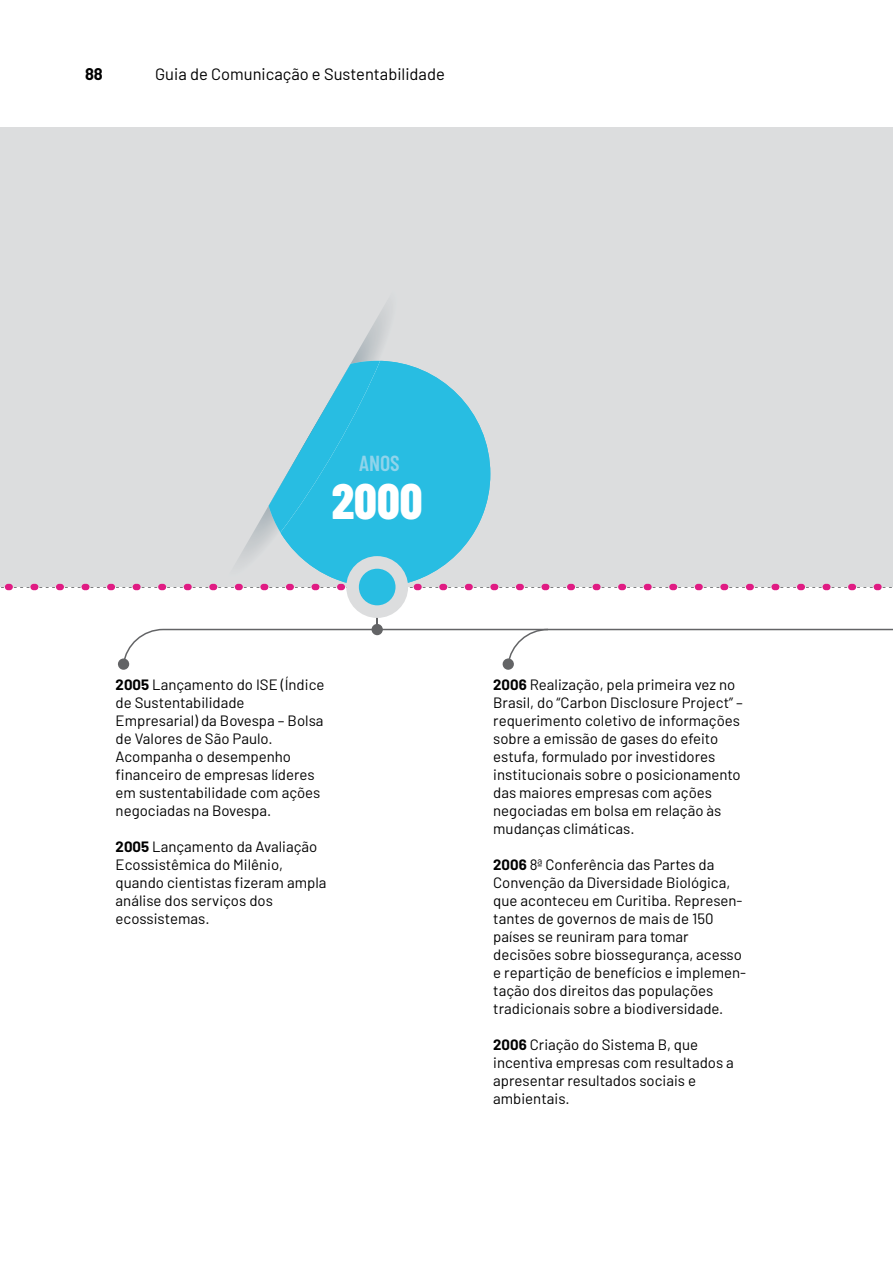
<style>
.page{position:relative;width:893px;height:1263px;background:#fff}
.page>*{position:absolute;margin:0;border:0;box-sizing:border-box;transform-origin:0 0}
.t1{font:800 49.8px "Barlow Condensed";color:#fff}
.t2{font:600 21.9px "Barlow Condensed";color:#90d4eb}
.t3{font:16.5px "Barlow";color:#000}
.t4{font:700 16.5px "Barlow";color:#000}
.t5{font:15px/18px "Barlow";color:#000}
.s1{font-weight:700}
</style>
<div class="page">
<div style="left:0;top:128px;width:893px;height:459px;background:#dcddde"></div>
<svg style="left:1px;top:584px;width:891px;height:6px"></svg>
<hr style="left:376px;top:558px;width:2px;height:72px;background:#636466">
<div style="left:372px;top:624px;width:11px;height:11px;background:#636466;border-radius:50%"></div>
<svg style="left:280px;top:363px;width:210px;height:224px;fill:#28bde2"></svg>
<svg style="left:238px;top:308px;width:165px;height:271px"></svg>
<svg style="left:269px;top:361px;width:111px;height:171px"></svg>
<div style="left:346px;top:556px;width:62px;height:62px;background:#dcddde;border-radius:50%"></div>
<div style="left:359px;top:569px;width:36px;height:36px;background:#28bde2;border-radius:50%"></div>
<div style="left:118px;top:658px;width:11px;height:12px;background:#636466;border-radius:50%"></div>
<svg style="left:123px;top:629px;width:770px;height:35px"></svg>
<div style="left:502px;top:658px;width:12px;height:12px;background:#636466;border-radius:50%"></div>
<p class="t4" style="left:85px;top:62px;width:19px">88</p>
<p class="t3" style="left:155px;top:62px;width:291px">Guia de Comunicação e Sustentabilidade</p>
<h2 class="t2" style="left:359px;top:447px;width:42px">ANOS</h2>
<h1 class="t1" style="left:332px;top:466px;width:92px">2000</h1>
<p class="t5" style="left:116px;top:674px;width:210px"><span class="s1">2005</span> Lançamento do ISE (Índice de Sustentabilidade<br>Empresarial) da Bovespa – Bolsa de Valores de São Paulo.<br>Acompanha o desempenho financeiro de empresas líderes em sustentabilidade com ações negociadas na Bovespa.</p>
<p class="t5" style="left:116px;top:836px;width:212px"><span class="s1">2005</span> Lançamento da Avaliação<br>Ecossistêmica do Milênio, quando cientistas fizeram ampla análise dos serviços dos ecossistemas.</p>
<p class="t5" style="left:493px;top:674px;width:251px"><span class="s1">2006</span> Realização, pela primeira vez no Brasil, do “Carbon Disclosure Project” – requerimento coletivo de informações sobre a emissão de gases do efeito estufa, formulado por investidores institucionais sobre o posicionamento das maiores empresas com ações negociadas em bolsa em relação às mudanças climáticas.</p>
<p class="t5" style="left:493px;top:854px;width:254px"><span class="s1">2006</span> 8ª Conferência das Partes da Convenção da Diversidade Biológica, que aconteceu em Curitiba. Represen&shy;tantes de governos de mais de 150 países se reuniram para tomar decisões sobre biossegurança, acesso e repartição de benefícios e implemen&shy;tação dos direitos das populações tradicionais sobre a biodiversidade.</p>
<p class="t5" style="left:493px;top:1034px;width:242px"><span class="s1">2006</span> Criação do Sistema B, que incentiva empresas com resultados a apresentar resultados sociais e ambientais.</p>
</div>
